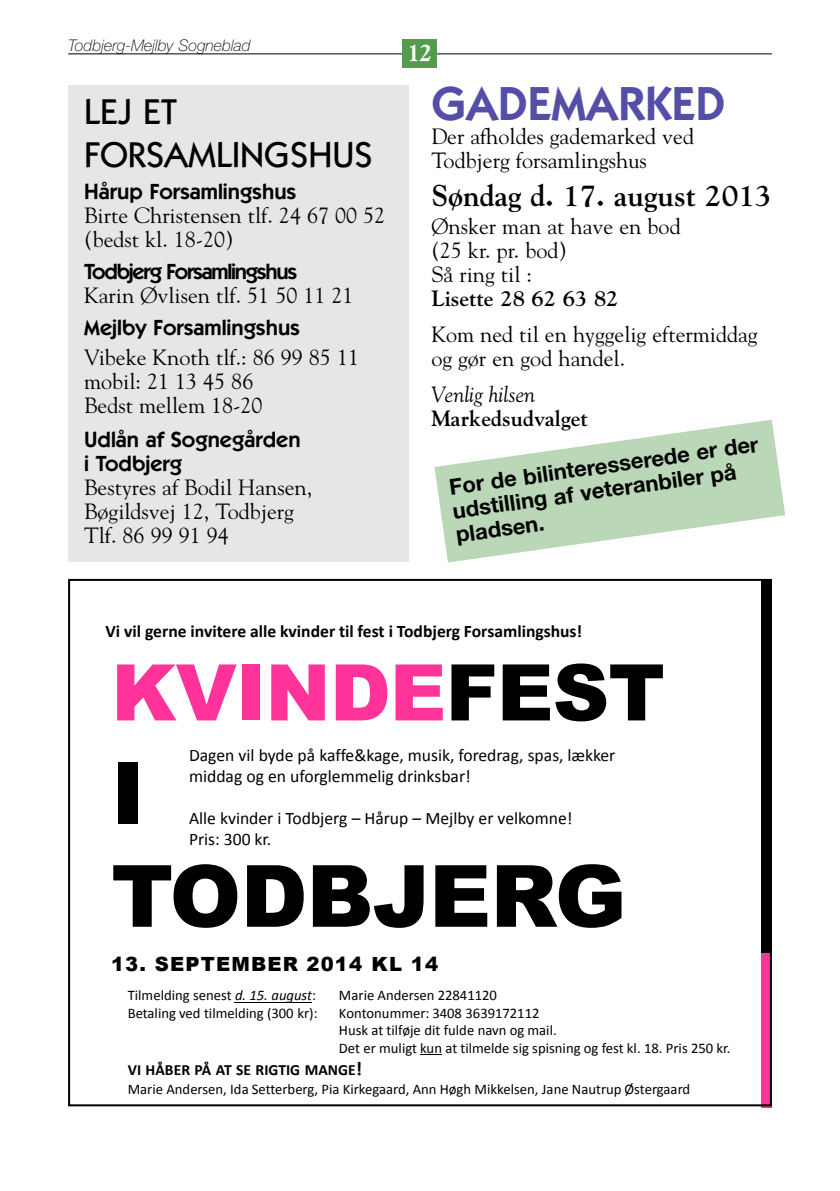
<style>
.page{position:relative;width:840px;height:1191px;background:#fff}
.page>*{position:absolute;margin:0;border:0;box-sizing:border-box;transform-origin:0 0}
.t1{font:900 86px/103.2px "Arial";letter-spacing:-.01em;color:#000}
.t2{font:900 78.2px "Arial";letter-spacing:-.01em;color:#f39}
.t3{font:600 48px "Itc Kabel";color:#544ea6}
.t4{font:500 36px/43.2px "Itc Kabel";color:#000}
.t5{font:700 30px "Goudy";color:#000}
.t6{font:800 24px "Goudy";color:#fff}
.t7{font:22px/24px "Goudy";color:#000}
.t8{font:600 22px/24px "Itc Kabel";color:#000}
.t9{font:700 22px/24px "Helvetica Neue";color:#000}
.t10{font:700 22px "Goudy";color:#000}
.t11{font:600 22px "Itc Kabel";letter-spacing:-.055em;color:#000}
.t12{font:italic 22px "Goudy";color:#000}
.t13{font:900 19.6px "Arial";letter-spacing:.06em;color:#000}
.t14{font:17.6px/21.2px "Calibri";color:#000}
.t15{font:700 17.6px "Calibri";color:#000}
.t16{font:italic 100 16px "Helvetica Neue";color:#000}
.t17{font:700 15.6px "Calibri";color:#000}
.t18{font:14.6px/17.6px "Calibri";color:#000}
.s1{color:#000}
.s2{font-style:italic}
.s3{font-size:19.6px}
</style>
<div class="page">
<hr style="left:68px;top:54px;width:703px;height:1px;background:#000">
<div style="left:403px;top:40px;width:34px;height:28px;background:#549b4d"></div>
<div style="left:760px;top:952px;width:11px;height:155px;background:#f39"></div>
<div style="left:760px;top:580px;width:11px;height:372px;background:#000"></div>
<hr style="left:235px;top:1001px;width:77px;height:1px;background:#000">
<svg style="left:420px;top:1054px;width:22px;height:1px"></svg>
<div style="left:68px;top:85px;width:340px;height:476px;background:#e6e6e6"></div>
<svg style="left:434px;top:419px;width:350px;height:143px;fill:#bad7b8"></svg>
<p class="t16" style="left:68px;top:40px;width:184px">Todbjerg-Mejlby Sogneblad</p>
<h3 class="t4" style="left:84px;top:93px;width:289px">LEJ ET<br>FORSAMLINGSHUS</h3>
<p class="t8" style="left:84px;top:182px;width:214px">Hårup Forsamlingshus</p>
<p class="t7" style="left:84px;top:204px;width:302px">Birte Christensen tlf. 24 67 00 52 (bedst kl. 18-20)</p>
<p class="t11" style="left:84px;top:264px;width:214px">Todbjerg Forsamlingshus</p>
<p class="t7" style="left:84px;top:284px;width:271px">Karin Øvlisen tlf. 51 50 11 21</p>
<p class="t8" style="left:84px;top:318px;width:217px">Mejlby Forsamlingshus</p>
<p class="t7" style="left:84px;top:346px;width:276px">Vibeke Knoth tlf.: 86 99 85 11 mobil: 21 13 45 86<br>Bedst mellem 18-20</p>
<p class="t8" style="left:84px;top:430px;width:218px">Udlån af Sognegården i Todbjerg</p>
<p class="t7" style="left:84px;top:476px;width:229px">Bestyres af Bodil Hansen,<br>Bøgildsvej 12, Todbjerg<br>Tlf. 86 99 91 94</p>
<p class="t6" style="left:407px;top:43px;width:27px">12</p>
<h3 class="t3" style="left:431px;top:87px;width:295px">GADEMARKED</h3>
<p class="t7" style="left:431px;top:124px;width:264px">Der afholdes gademarked ved<br>Todbjerg forsamlingshus</p>
<h3 class="t5" style="left:431px;top:178px;width:342px">Søndag d. 17. august 2013</h3>
<p class="t7" style="left:431px;top:214px;width:251px">Ønsker man at have en bod (25 kr. pr. bod)<br>Så ring til :</p>
<p class="t10" style="left:431px;top:285px;width:189px">Lisette 28 62 63 82</p>
<p class="t7" style="left:431px;top:322px;width:327px">Kom ned til en hyggelig eftermiddag og gør en god handel.</p>
<p class="t12" style="left:431px;top:381px;width:105px">Venlig hilsen</p>
<p class="t10" style="left:431px;top:405px;width:158px">Markedsudvalget</p>
<p class="t9" style="left:448px;top:477px;width:313px;rotate:-8deg">For de bilinteresserede er der udstilling af veteranbiler på pladsen.</p>
<p class="t15" style="left:105px;top:623px;width:478px">Vi vil gerne invitere alle kvinder til fest i Todbjerg Forsamlingshus!</p>
<h2 class="t2" style="left:111px;top:634px;width:555px">KVINDE<span class="s1">FEST</span></h2>
<p class="t14" style="left:189px;top:745px;width:427px">Dagen vil byde på kaffe&amp;kage, musik, foredrag, spas, lækker middag og en uforglemmelig drinksbar!</p>
<p class="t14" style="left:189px;top:809px;width:385px">Alle kvinder i Todbjerg Hårup Mejlby er velkomne!<br>Pris: 300 kr.</p>
<h1 class="t1" style="left:111px;top:738px;width:516px">I<br>TODBJERG</h1>
<p class="t13" style="left:111px;top:949px;width:328px">13. SEPTEMBER 2014 KL 14</p>
<p class="t18" style="left:128px;top:987px;width:190px">Tilmelding senest <span class="s2">d. 15. august</span>:</p>
<p class="t18" style="left:339px;top:987px;width:159px">Marie Andersen 22841120</p>
<p class="t18" style="left:128px;top:1005px;width:191px">Betaling ved tilmelding (300 kr):</p>
<p class="t18" style="left:339px;top:1005px;width:393px">Kontonummer: 3408 3639172112<br>Husk at tilføje dit fulde navn og mail.<br>Det er muligt kun at tilmelde sig spisning og fest kl. 18. Pris 250 kr.</p>
<p class="t17" style="left:128px;top:1063px;width:236px">VI HÅBER PÅ AT SE RIGTIG MANGE<span class="s3">!</span></p>
<p class="t18" style="left:128px;top:1081px;width:563px">Marie Andersen, Ida Setterberg, Pia Kirkegaard, Ann Høgh Mikkelsen, Jane Nautrup Østergaard</p>
</div>
